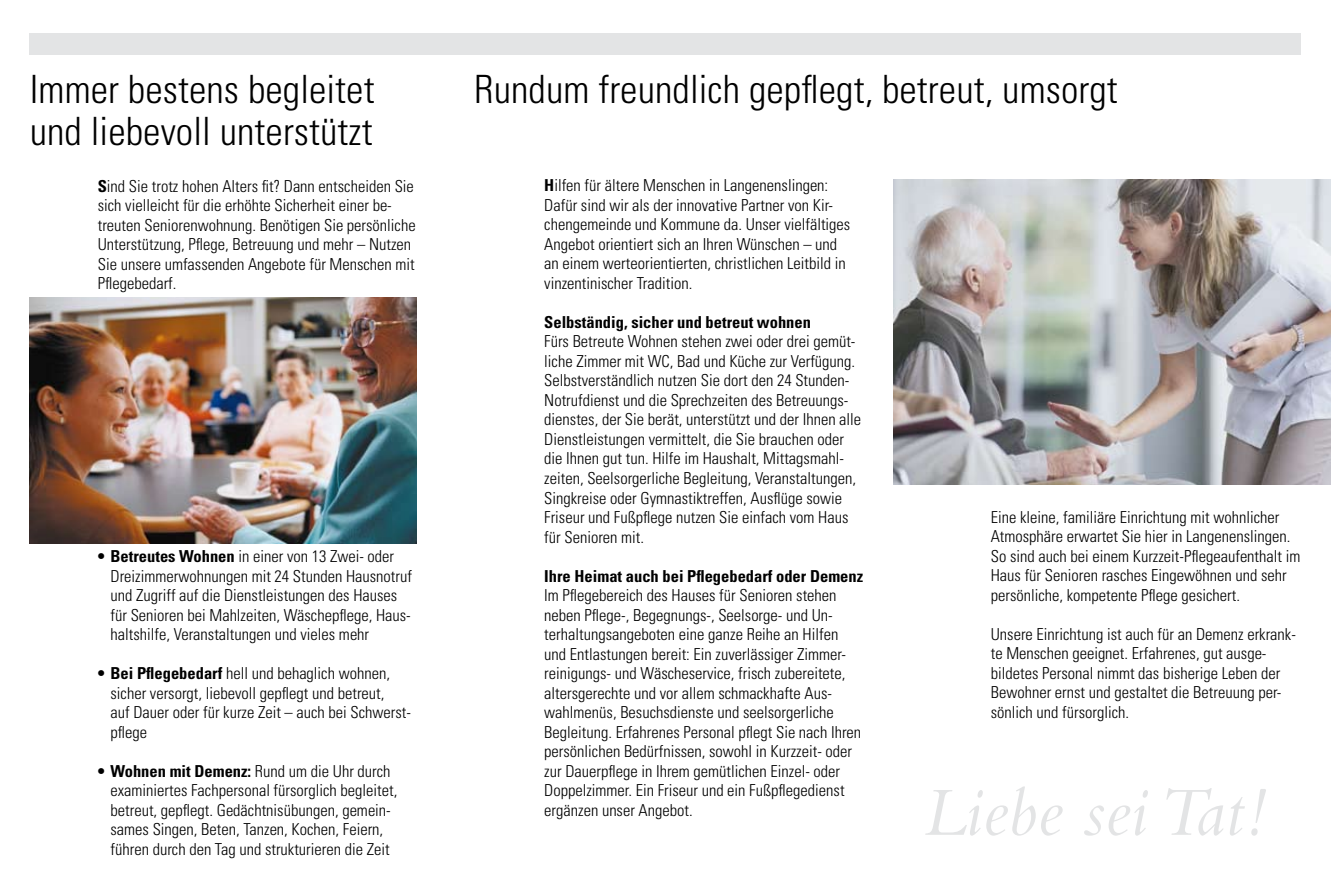
<style>
.page{position:relative;width:1331px;height:893px;background:#fff}
.page>*{position:absolute;margin:0;border:0;box-sizing:border-box;transform-origin:0 0}
.t1{font:italic 72px "Bembo Std";letter-spacing:.005em;color:#e3e4e5}
.t2{font:300 condensed 39px/42px "Univers LT Std";letter-spacing:.005em;color:#000}
.t3{font:300 condensed 16.5px/19.5px "Univers LT Std";color:#000}
.t4{font:700 condensed 16.5px "Univers LT Std";color:#000}
.s1{font-weight:700}
</style>
<div class="page">
<div style="left:30px;top:34px;width:1271px;height:21px;background:#e3e4e5"></div>
<img style="left:30px;top:297px;width:387px;height:246px">
<img style="left:893px;top:180px;width:438px;height:304px">
<h2 class="t2" style="left:30px;top:68px;width:346px">Immer bestens begleitet und liebevoll unterstützt</h2>
<h2 class="t2" style="left:474px;top:68px;width:645px">Rundum freundlich gepflegt, betreut, umsorgt</h2>
<p class="t3" style="left:544px;top:176px;width:307px"><span class="s1">H</span>ilfen für ältere Menschen in Langenenslingen:<br>Dafür sind wir als der innovative Partner von Kir&shy;chengemeinde und Kommune da. Unser vielfältiges Angebot orientiert sich an Ihren Wünschen – und an einem werteorientierten, christlichen Leitbild in vinzentinischer Tradition.</p>
<p class="t4" style="left:544px;top:312px;width:268px">Selbständig, sicher und betreut wohnen</p>
<p class="t3" style="left:544px;top:332px;width:318px">Fürs Betreute Wohnen stehen zwei oder drei gemüt&shy;liche Zimmer mit WC, Bad und Küche zur Verfügung.<br>Selbstverständlich nutzen Sie dort den 24 Stunden-Notrufdienst und die Sprechzeiten des Betreuungs&shy;dienstes, der Sie berät, unterstützt und der Ihnen alle Dienstleistungen vermittelt, die Sie brauchen oder die Ihnen gut tun. Hilfe im Haushalt, Mittagsmahl&shy;zeiten, Seelsorgerliche Begleitung, Veranstaltungen, Singkreise oder Gymnastiktreffen, Ausflüge sowie Friseur und Fußpflege nutzen Sie einfach vom Haus für Senioren mit.</p>
<p class="t4" style="left:544px;top:565px;width:320px">Ihre Heimat auch bei Pflegebedarf oder Demenz</p>
<p class="t3" style="left:544px;top:585px;width:318px">Im Pflegebereich des Hauses für Senioren stehen neben Pflege-, Begegnungs-, Seelsorge- und Un&shy;terhaltungsangeboten eine ganze Reihe an Hilfen und Entlastungen bereit: Ein zuverlässiger Zimmer&shy;reinigungs- und Wäscheservice, frisch zubereitete, altersgerechte und vor allem schmackhafte Aus&shy;wahlmenüs, Besuchsdienste und seelsorgerliche Begleitung. Erfahrenes Personal pflegt Sie nach Ihren persönlichen Bedürfnissen, sowohl in Kurzzeit- oder zur Dauerpflege in Ihrem gemütlichen Einzel- oder Doppelzimmer. Ein Friseur und ein Fußpflegedienst ergänzen unser Angebot.</p>
<p class="t3" style="left:98px;top:176px;width:319px"><span class="s1">S</span>ind Sie trotz hohen Alters fit? Dann entscheiden Sie sich vielleicht für die erhöhte Sicherheit einer be&shy;treuten Seniorenwohnung. Benötigen Sie persönliche Unterstützung, Pflege, Betreuung und mehr – Nutzen Sie unsere umfassenden Angebote für Menschen mit Pflegebedarf.</p>
<p class="t3" style="left:991px;top:507px;width:311px">Eine kleine, familiäre Einrichtung mit wohnlicher Atmosphäre erwartet Sie hier in Langenenslingen.<br>So sind auch bei einem Kurzzeit-Pflegeaufenthalt im Haus für Senioren rasches Eingewöhnen und sehr persönliche, kompetente Pflege gesichert.</p>
<p class="t3" style="left:991px;top:624px;width:307px">Unsere Einrichtung ist auch für an Demenz erkrank&shy;te Menschen geeignet. Erfahrenes, gut ausge&shy;bildetes Personal nimmt das bisherige Leben der Bewohner ernst und gestaltet die Betreuung per&shy;sönlich und fürsorglich.</p>
<p class="t3" style="left:111px;top:547px;width:303px;text-indent:-13px"><span class="s1">• Betreutes Wohnen</span> in einer von 13 Zwei- oder Dreizimmerwohnungen mit 24 Stunden Hausnotruf und Zugriff auf die Dienstleistungen des Hauses für Senioren bei Mahlzeiten, Wäschepflege, Haus&shy;haltshilfe, Veranstaltungen und vieles mehr</p>
<p class="t3" style="left:111px;top:664px;width:302px;text-indent:-13px"><span class="s1">• Bei Pflegebedarf</span> hell und behaglich wohnen, sicher versorgt, liebevoll gepflegt und betreut,<br>auf Dauer oder für kurze Zeit – auch bei Schwerst&shy;pflege</p>
<p class="t3" style="left:111px;top:761px;width:288px;text-indent:-13px"><span class="s1">• Wohnen mit Demenz:</span> Rund um die Uhr durch examiniertes Fachpersonal fürsorglich begleitet, betreut, gepflegt. Gedächtnisübungen, gemein&shy;sames Singen, Beten, Tanzen, Kochen, Feiern, führen durch den Tag und strukturieren die Zeit</p>
<h1 class="t1" style="left:923px;top:770px;width:343px">Liebe sei Tat!</h1>
</div>
